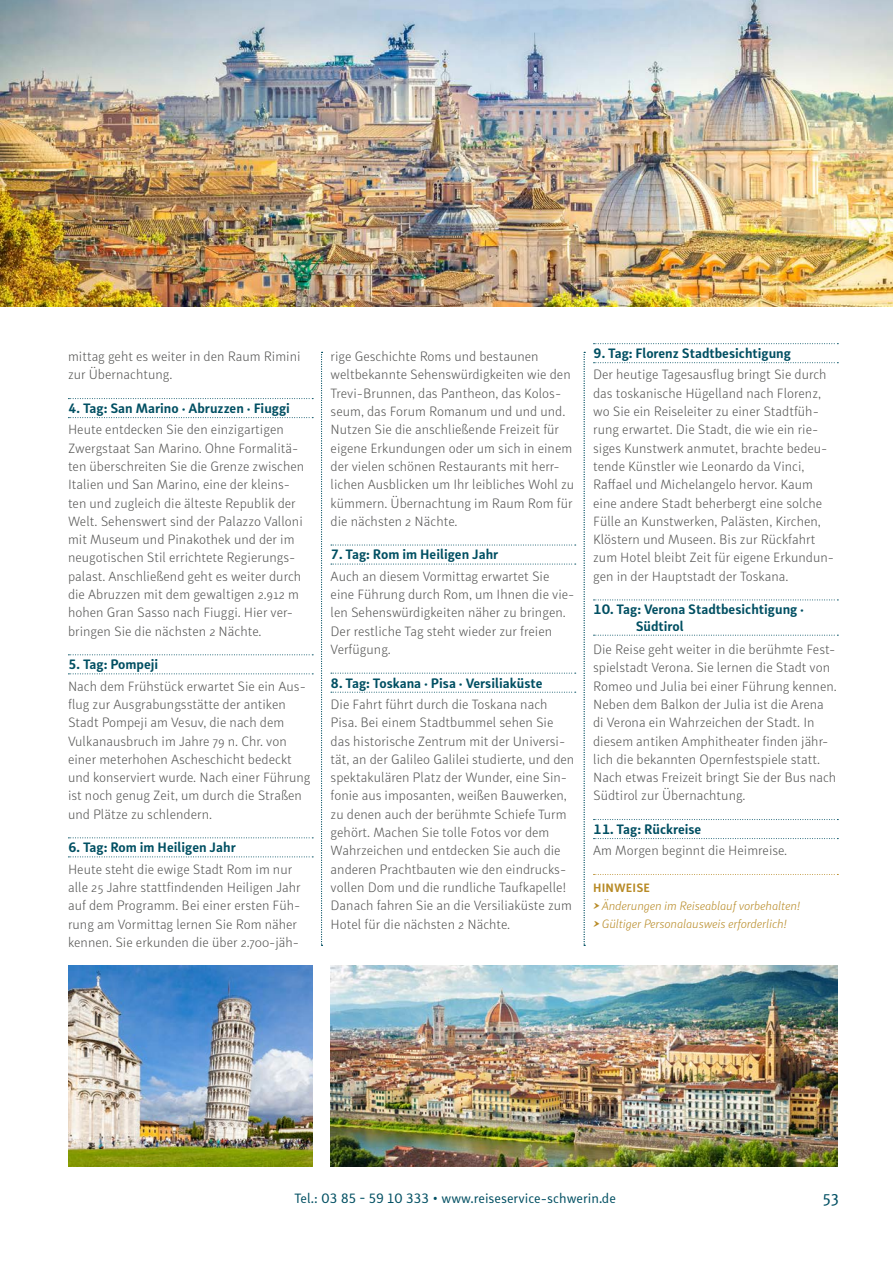
<style>
.page{position:relative;width:893px;height:1263px;background:#fff}
.page>*{position:absolute;margin:0;border:0;box-sizing:border-box;transform-origin:0 0}
.t1{font:18px "Submariner R24";color:#004f62}
.t2{font:300 13.5px/18.3px "Submariner R24";color:#575756}
.t3{font:700 13.5px/16.2px "Submariner R24";color:#004f62}
.t4{font:13.5px "Submariner R24";color:#004f62}
.t5{font:italic 300 12px/18.3px "Submariner R24";letter-spacing:-.01em;color:#b88b27}
.t6{font:700 12px "Submariner R24";letter-spacing:.01em;color:#b88b27}
</style>
<div class="page">
<img style="left:0;top:0;width:893px;height:306px">
<svg style="left:68px;top:398px;width:245px;height:1px"></svg>
<svg style="left:68px;top:417px;width:245px;height:1px"></svg>
<svg style="left:68px;top:654px;width:245px;height:1px"></svg>
<svg style="left:68px;top:673px;width:245px;height:1px"></svg>
<svg style="left:68px;top:837px;width:245px;height:1px"></svg>
<svg style="left:68px;top:856px;width:245px;height:1px"></svg>
<svg style="left:331px;top:545px;width:245px;height:1px"></svg>
<svg style="left:331px;top:564px;width:245px;height:1px"></svg>
<svg style="left:331px;top:673px;width:245px;height:1px"></svg>
<svg style="left:331px;top:692px;width:245px;height:1px"></svg>
<svg style="left:593px;top:343px;width:245px;height:1px"></svg>
<svg style="left:593px;top:362px;width:245px;height:1px"></svg>
<svg style="left:593px;top:599px;width:245px;height:1px"></svg>
<svg style="left:593px;top:635px;width:245px;height:1px"></svg>
<svg style="left:593px;top:819px;width:245px;height:1px"></svg>
<svg style="left:593px;top:838px;width:245px;height:1px"></svg>
<svg style="left:593px;top:874px;width:245px;height:1px"></svg>
<svg style="left:321px;top:352px;width:2px;height:594px"></svg>
<svg style="left:584px;top:352px;width:1px;height:594px"></svg>
<img style="left:331px;top:965px;width:507px;height:201px">
<img style="left:68px;top:965px;width:245px;height:201px">
<p class="t2" style="left:68px;top:347px;width:234px">mittag geht es weiter in den Raum Rimini zur Übernachtung.</p>
<p class="t3" style="left:68px;top:400px;width:223px">4. Tag: San Marino · Abruzzen · Fiuggi</p>
<p class="t2" style="left:68px;top:420px;width:238px">Heute entdecken Sie den einzigartigen Zwergstaat San Marino. Ohne Formalitä&shy;ten überschreiten Sie die Grenze zwischen Italien und San Marino, eine der kleins&shy;ten und zugleich die älteste Republik der Welt. Sehenswert sind der Palazzo Valloni mit Museum und Pinakothek und der im neugotischen Stil errichtete Regierungs&shy;palast. Anschließend geht es weiter durch die Abruzzen mit dem gewaltigen 2.912 m hohen Gran Sasso nach Fiuggi. Hier ver&shy;bringen Sie die nächsten 2 Nächte.</p>
<p class="t3" style="left:68px;top:656px;width:92px">5. Tag: Pompeji</p>
<p class="t2" style="left:68px;top:676px;width:244px">Nach dem Frühstück erwartet Sie ein Aus&shy;flug zur Ausgrabungsstätte der antiken Stadt Pompeji am Vesuv, die nach dem Vulkanausbruch im Jahre 79 n. Chr. von einer meterhohen Ascheschicht bedeckt und konserviert wurde. Nach einer Führung ist noch genug Zeit, um durch die Straßen und Plätze zu schlendern.</p>
<p class="t3" style="left:68px;top:839px;width:169px">6. Tag: Rom im Heiligen Jahr</p>
<p class="t2" style="left:68px;top:859px;width:234px">Heute steht die ewige Stadt Rom im nur alle 25 Jahre stattfindenden Heiligen Jahr auf dem Programm. Bei einer ersten Füh&shy;rung am Vormittag lernen Sie Rom näher kennen. Sie erkunden die über 2.700-jäh-</p>
<p class="t2" style="left:331px;top:347px;width:245px">rige Geschichte Roms und bestaunen weltbekannte Sehenswürdigkeiten wie den Trevi-Brunnen, das Pantheon, das Kolos&shy;seum, das Forum Romanum und und und.<br>Nutzen Sie die anschließende Freizeit für eigene Erkundungen oder um sich in einem der vielen schönen Restaurants mit herr&shy;lichen Ausblicken um Ihr leibliches Wohl zu kümmern. Übernachtung im Raum Rom für die nächsten 2 Nächte.</p>
<p class="t3" style="left:331px;top:546px;width:169px">7. Tag: Rom im Heiligen Jahr</p>
<p class="t2" style="left:331px;top:566px;width:245px">Auch an diesem Vormittag erwartet Sie eine Führung durch Rom, um Ihnen die vie&shy;len Sehenswürdigkeiten näher zu bringen.<br>Der restliche Tag steht wieder zur freien Verfügung.</p>
<p class="t3" style="left:331px;top:674px;width:213px">8. Tag: Toskana · Pisa · Versiliaküste</p>
<p class="t2" style="left:331px;top:695px;width:245px">Die Fahrt führt durch die Toskana nach Pisa. Bei einem Stadtbummel sehen Sie das historische Zentrum mit der Universi&shy;tät, an der Galileo Galilei studierte, und den spektakulären Platz der Wunder, eine Sin&shy;fonie aus imposanten, weißen Bauwerken, zu denen auch der berühmte Schiefe Turm gehört. Machen Sie tolle Fotos vor dem Wahrzeichen und entdecken Sie auch die anderen Prachtbauten wie den eindrucks&shy;vollen Dom und die rundliche Taufkapelle!<br>Danach fahren Sie an die Versiliaküste zum Hotel für die nächsten 2 Nächte.</p>
<p class="t3" style="left:593px;top:345px;width:199px">9. Tag: Florenz Stadtbesichtigung</p>
<p class="t2" style="left:593px;top:365px;width:242px">Der heutige Tagesausflug bringt Sie durch das toskanische Hügelland nach Florenz, wo Sie ein Reiseleiter zu einer Stadtfüh&shy;rung erwartet. Die Stadt, die wie ein rie&shy;siges Kunstwerk anmutet, brachte bedeu&shy;tende Künstler wie Leonardo da Vinci, Raffael und Michelangelo hervor. Kaum eine andere Stadt beherbergt eine solche Fülle an Kunstwerken, Palästen, Kirchen, Klöstern und Museen. Bis zur Rückfahrt zum Hotel bleibt Zeit für eigene Erkundun&shy;gen in der Hauptstadt der Toskana.</p>
<p class="t3" style="left:636px;top:601px;width:170px;text-indent:-43px">10. Tag: Verona Stadtbesichtigung ·<br>Südtirol</p>
<p class="t2" style="left:593px;top:640px;width:245px">Die Reise geht weiter in die berühmte Fest&shy;spielstadt Verona. Sie lernen die Stadt von Romeo und Julia bei einer Führung kennen.<br>Neben dem Balkon der Julia ist die Arena di Verona ein Wahrzeichen der Stadt. In diesem antiken Amphitheater finden jähr&shy;lich die bekannten Opernfestspiele statt.<br>Nach etwas Freizeit bringt Sie der Bus nach Südtirol zur Übernachtung.</p>
<p class="t3" style="left:593px;top:821px;width:110px">11. Tag: Rückreise</p>
<p class="t2" style="left:593px;top:841px;width:196px">Am Morgen beginnt die Heimreise.</p>
<p class="t6" style="left:593px;top:879px;width:58px">HINWEISE</p>
<p class="t5" style="left:593px;top:896px;width:208px">➤Änderungen im Reiseablauf vorbehalten! ➤Gültiger Personalausweis erforderlich!</p>
<p class="t4" style="left:294px;top:1189px;width:323px">Tel.: 03 85 - 59 10 333 • www.reiseservice-schwerin.de</p>
<h1 class="t1" style="left:823px;top:1185px;width:18px">53</h1>
</div>
